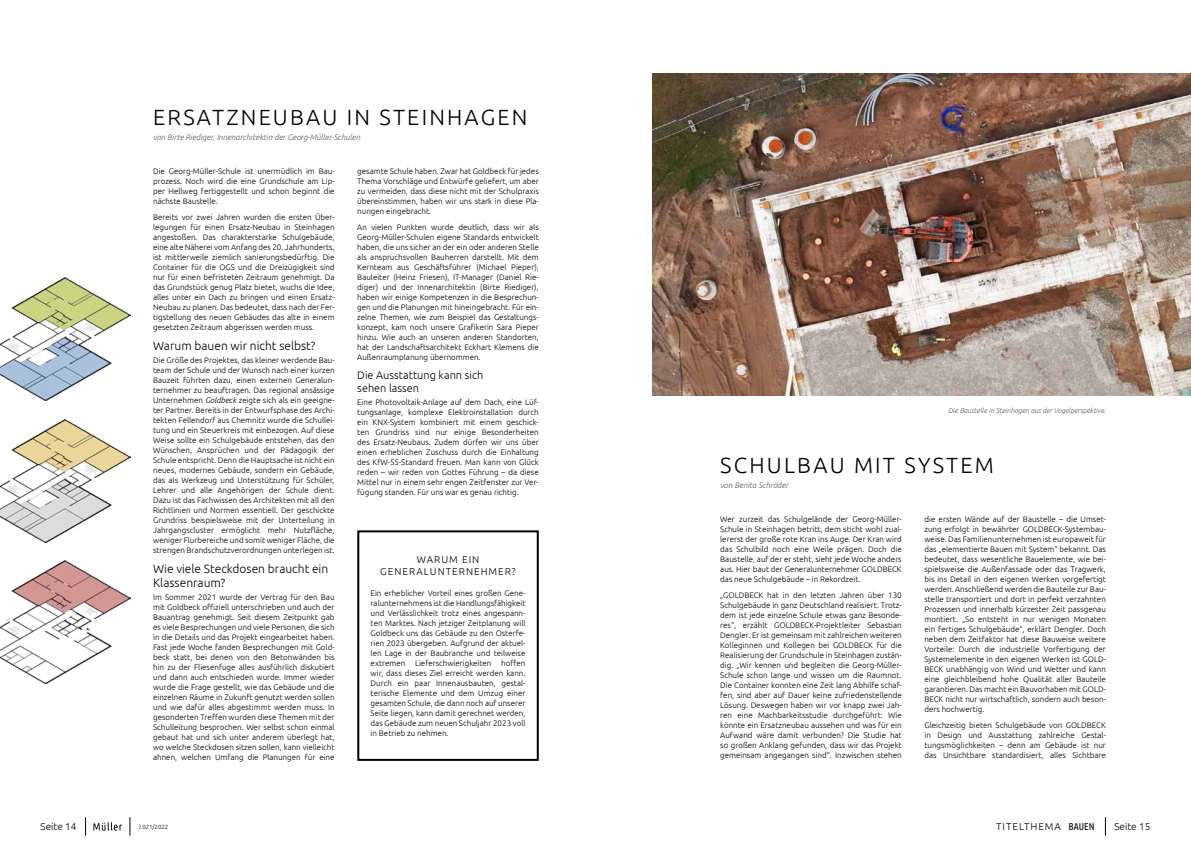
<style>
.page{position:relative;width:1191px;height:842px;background:#fff}
.page>*{position:absolute;margin:0;border:0;box-sizing:border-box;transform-origin:0 0}
.t1{font:300 22px "Ubuntu";letter-spacing:.1em;color:#000}
.t2{font:300 12px/14.4px "Ubuntu";color:#000}
.t3{font:300 11px/13.2px "Ubuntu";color:#000}
.t4{font:300 10px/12px "Ubuntu";letter-spacing:.1em;color:#000;text-align:center}
.t5{font:300 8px/10px "Ubuntu";color:#000;text-align:justify}
.t6{font:italic 300 8px "Ubuntu";color:#5f5e5e}
.t7{font:italic 300 7px "Ubuntu";color:#5f5e5e}
.t8{font:300 6px "Ubuntu";color:#000}
.s1{font-style:italic}
.s2{font-family:"Ubuntu Condensed";font-weight:400}
</style>
<div class="page">
<img style="left:652px;top:74px;width:539px;height:322px">
<div style="left:357px;top:530px;width:182px;height:231px;border:2px solid #000"></div>
<img style="left:0;top:561px;width:130px;height:123px">
<img style="left:0;top:419px;width:130px;height:123px">
<img style="left:0;top:277px;width:130px;height:123px">
<svg style="left:93px;top:822px;width:29px;height:9px"></svg>
<svg style="left:129px;top:817px;width:1px;height:19px"></svg>
<svg style="left:85px;top:817px;width:1px;height:19px"></svg>
<svg style="left:1105px;top:817px;width:1px;height:19px"></svg>
<h1 class="t1" style="left:153px;top:104px;width:376px">ERSATZNEUBAU IN STEINHAGEN</h1>
<p class="t6" style="left:153px;top:132px;width:208px">von Birte Riediger, Innenarchitektin der Georg-Müller-Schulen</p>
<p class="t5" style="left:153px;top:166px;width:183px">Die Georg-Müller-Schule ist unermüdlich im Bau&shy;prozess. Noch wird die eine Grundschule am Lip&shy;per Hellweg fertiggestellt und schon beginnt die nächste Baustelle.</p>
<p class="t5" style="left:153px;top:212px;width:183px">Bereits vor zwei Jahren wurden die ersten Über&shy;legungen für einen Ersatz-Neubau in Steinhagen angestoßen. Das charakterstarke Schulgebäude, eine alte Näherei vom Anfang des 20. Jahrhunderts, ist mittlerweile ziemlich sanierungsbedürftig. Die Container für die OGS und die Dreizügigkeit sind nur für einen befristeten Zeitraum genehmigt. Da das Grundstück genug Platz bietet, wuchs die Idee, alles unter ein Dach zu bringen und einen Ersatz-Neubau zu planen. Das bedeutet, dass nach der Fer&shy;tigstellung des neuen Gebäudes das alte in einem gesetzten Zeitraum abgerissen werden muss.</p>
<h2 class="t2" style="left:153px;top:338px;width:164px">Warum bauen wir nicht selbst?</h2>
<p class="t5" style="left:153px;top:354px;width:183px">Die Größe des Projektes, das kleiner werdende Bau&shy;team der Schule und der Wunsch nach einer kurzen Bauzeit führten dazu, einen externen Generalun&shy;ternehmer zu beauftragen. Das regional ansässige Unternehmen <span class="s1">Goldbeck</span> zeigte sich als ein geeigne&shy;ter Partner. Bereits in der Entwurfsphase des Archi&shy;tekten Fellendorf aus Chemnitz wurde die Schullei&shy;tung und ein Steuerkreis mit einbezogen. Auf diese Weise sollte ein Schulgebäude entstehen, das den Wünschen, Ansprüchen und der Pädagogik der Schule entspricht. Denn die Hauptsache ist nicht ein neues, modernes Gebäude, sondern ein Gebäude, das als Werkzeug und Unterstützung für Schüler, Lehrer und alle Angehörigen der Schule dient.<br>Dazu ist das Fachwissen des Architekten mit all den Richtlinien und Normen essentiell. Der geschickte Grundriss beispielsweise mit der Unterteilung in Jahrgangscluster ermöglicht mehr Nutzfläche, weniger Flurbereiche und somit weniger Fläche, die strengen Brandschutzverordnungen unterlegen ist.</p>
<h2 class="t2" style="left:153px;top:561px;width:177px">Wie viele Steckdosen braucht ein<br>Klassenraum?</h2>
<p class="t5" style="left:153px;top:592px;width:183px">Im Sommer 2021 wurde der Vertrag für den Bau mit Goldbeck offiziell unterschrieben und auch der Bauantrag genehmigt. Seit diesem Zeitpunkt gab es viele Besprechungen und viele Personen, die sich in die Details und das Projekt eingearbeitet haben.<br>Fast jede Woche fanden Besprechungen mit Gold&shy;beck statt, bei denen von den Betonwänden bis hin zu der Fliesenfuge alles ausführlich diskutiert und dann auch entschieden wurde. Immer wieder wurde die Frage gestellt, wie das Gebäude und die einzelnen Räume in Zukunft genutzt werden sollen und wie dafür alles abgestimmt werden muss. In gesonderten Treffen wurden diese Themen mit der Schulleitung besprochen. Wer selbst schon einmal gebaut hat und sich unter anderem überlegt hat, wo welche Steckdosen sitzen sollen, kann vielleicht ahnen, welchen Umfang die Planungen für eine</p>
<p class="t5" style="left:357px;top:166px;width:183px">gesamte Schule haben. Zwar hat Goldbeck für jedes Thema Vorschläge und Entwürfe geliefert, um aber zu vermeiden, dass diese nicht mit der Schulpraxis übereinstimmen, haben wir uns stark in diese Pla&shy;nungen eingebracht.</p>
<p class="t5" style="left:357px;top:222px;width:183px">An vielen Punkten wurde deutlich, dass wir als Georg-Müller-Schulen eigene Standards entwickelt haben, die uns sicher an der ein oder anderen Stelle als anspruchsvollen Bauherren darstellt. Mit dem Kernteam aus Geschäftsführer (Michael Pieper), Bauleiter (Heinz Friesen), IT-Manager (Daniel Rie&shy;diger) und der Innenarchitektin (Birte Riediger), haben wir einige Kompetenzen in die Besprechun&shy;gen und die Planungen mit hineingebracht. Für ein&shy;zelne Themen, wie zum Beispiel das Gestaltungs&shy;konzept, kam noch unsere Grafikerin Sara Pieper hinzu. Wie auch an unseren anderen Standorten, hat der Landschaftsarchitekt Eckhart Klemens die Außenraumplanung übernommen.</p>
<h3 class="t3" style="left:357px;top:368px;width:127px">Die Ausstattung kann sich sehen lassen</h3>
<p class="t5" style="left:357px;top:396px;width:183px">Eine Photovoltaik-Anlage auf dem Dach, eine Lüf&shy;tungsanlage, komplexe Elektroinstallation durch ein KNX-System kombiniert mit einem geschick&shy;ten Grundriss sind nur einige Besonderheiten des Ersatz-Neubaus. Zudem dürfen wir uns über einen erheblichen Zuschuss durch die Einhaltung des KfW-55-Standard freuen. Man kann von Glück reden – wir reden von Gottes Führung – da diese Mittel nur in einem sehr engen Zeitfenster zur Ver&shy;fügung standen. Für uns war es genau richtig.</p>
<p class="t4" style="left:380px;top:553px;width:137px">WARUM EIN<br>GENERALUNTERNEHMER?</p>
<p class="t5" style="left:371px;top:588px;width:156px">Ein erheblicher Vorteil eines großen Gene&shy;ralunternehmens ist die Handlungsfähigkeit und Verlässlichkeit trotz eines angespann&shy;ten Marktes. Nach jetziger Zeitplanung will Goldbeck uns das Gebäude zu den Osterfe&shy;rien 2023 übergeben. Aufgrund der aktuel&shy;len Lage in der Baubranche und teilweise extremen Lieferschwierigkeiten hoffen wir, dass dieses Ziel erreicht werden kann.<br>Durch ein paar Innenausbauten, gestal&shy;terische Elemente und dem Umzug einer gesamten Schule, die dann noch auf unserer Seite liegen, kann damit gerechnet werden, das Gebäude zum neuen Schuljahr 2023 voll in Betrieb zu nehmen.</p>
<p class="t7" style="left:948px;top:406px;width:159px">Die Baustelle in Steinhagen aus der Vogelperspektive.</p>
<h1 class="t1" style="left:720px;top:452px;width:275px">SCHULBAU MIT SYSTEM</h1>
<p class="t6" style="left:720px;top:480px;width:70px">von Benita Schröder</p>
<p class="t5" style="left:924px;top:514px;width:183px">die ersten Wände auf der Baustelle – die Umset&shy;zung erfolgt in bewährter GOLDBECK-Systembau&shy;weise. Das Familienunternehmen ist europaweit für das „elementierte Bauen mit System“ bekannt. Das bedeutet, dass wesentliche Bauelemente, wie bei&shy;spielsweise die Außenfassade oder das Tragwerk, bis ins Detail in den eigenen Werken vorgefertigt werden. Anschließend werden die Bauteile zur Bau&shy;stelle transportiert und dort in perfekt verzahnten Prozessen und innerhalb kürzester Zeit passgenau montiert. „So entsteht in nur wenigen Monaten ein fertiges Schulgebäude“, erklärt Dengler. Doch neben dem Zeitfaktor hat diese Bauweise weitere Vorteile: Durch die industrielle Vorfertigung der Systemelemente in den eigenen Werken ist GOLD-BECK unabhängig von Wind und Wetter und kann eine gleichbleibend hohe Qualität aller Bauteile garantieren. Das macht ein Bauvorhaben mit GOLD-BECK nicht nur wirtschaftlich, sondern auch beson&shy;ders hochwertig.</p>
<p class="t5" style="left:924px;top:719px;width:183px">Gleichzeitig bieten Schulgebäude von GOLDBECK in Design und Ausstattung zahlreiche Gestal&shy;tungsmöglichkeiten – denn am Gebäude ist nur das Unsichtbare standardisiert, alles Sichtbare</p>
<p class="t5" style="left:720px;top:514px;width:183px">Wer zurzeit das Schulgelände der Georg-Müller-Schule in Steinhagen betritt, dem sticht wohl zual&shy;lererst der große rote Kran ins Auge. Der Kran wird das Schulbild noch eine Weile prägen. Doch die Baustelle, auf der er steht, sieht jede Woche anders aus. Hier baut der Generalunternehmer GOLDBECK das neue Schulgebäude – in Rekordzeit.</p>
<p class="t5" style="left:720px;top:589px;width:183px">„GOLDBECK hat in den letzten Jahren über 130<br>Schulgebäude in ganz Deutschland realisiert. Trotz&shy;dem ist jede einzelne Schule etwas ganz Besonde&shy;res“, erzählt GOLDBECK-Projektleiter Sebastian Dengler. Er ist gemeinsam mit zahlreichen weiteren Kolleginnen und Kollegen bei GOLDBECK für die Realisierung der Grundschule in Steinhagen zustän&shy;dig. „Wir kennen und begleiten die Georg-Müller-Schule schon lange und wissen um die Raumnot.<br>Die Container konnten eine Zeit lang Abhilfe schaf&shy;fen, sind aber auf Dauer keine zufriedenstellende Lösung. Deswegen haben wir vor knapp zwei Jah&shy;ren eine Machbarkeitsstudie durchgeführt: Wie könnte ein Ersatzneubau aussehen und was für ein Aufwand wäre damit verbunden? Die Studie hat so großen Anklang gefunden, dass wir das Projekt gemeinsam angegangen sind“. Inzwischen stehen</p>
<p class="t4" style="left:41px;top:820px;width:37px">Seite 14</p>
<p class="t8" style="left:139px;top:823px;width:31px">2021/2022</p>
<p class="t4" style="left:996px;top:820px;width:100px">TITELTHEMA <span class="s2">BAUEN</span></p>
<p class="t4" style="left:1114px;top:820px;width:37px">Seite 15</p>
</div>
